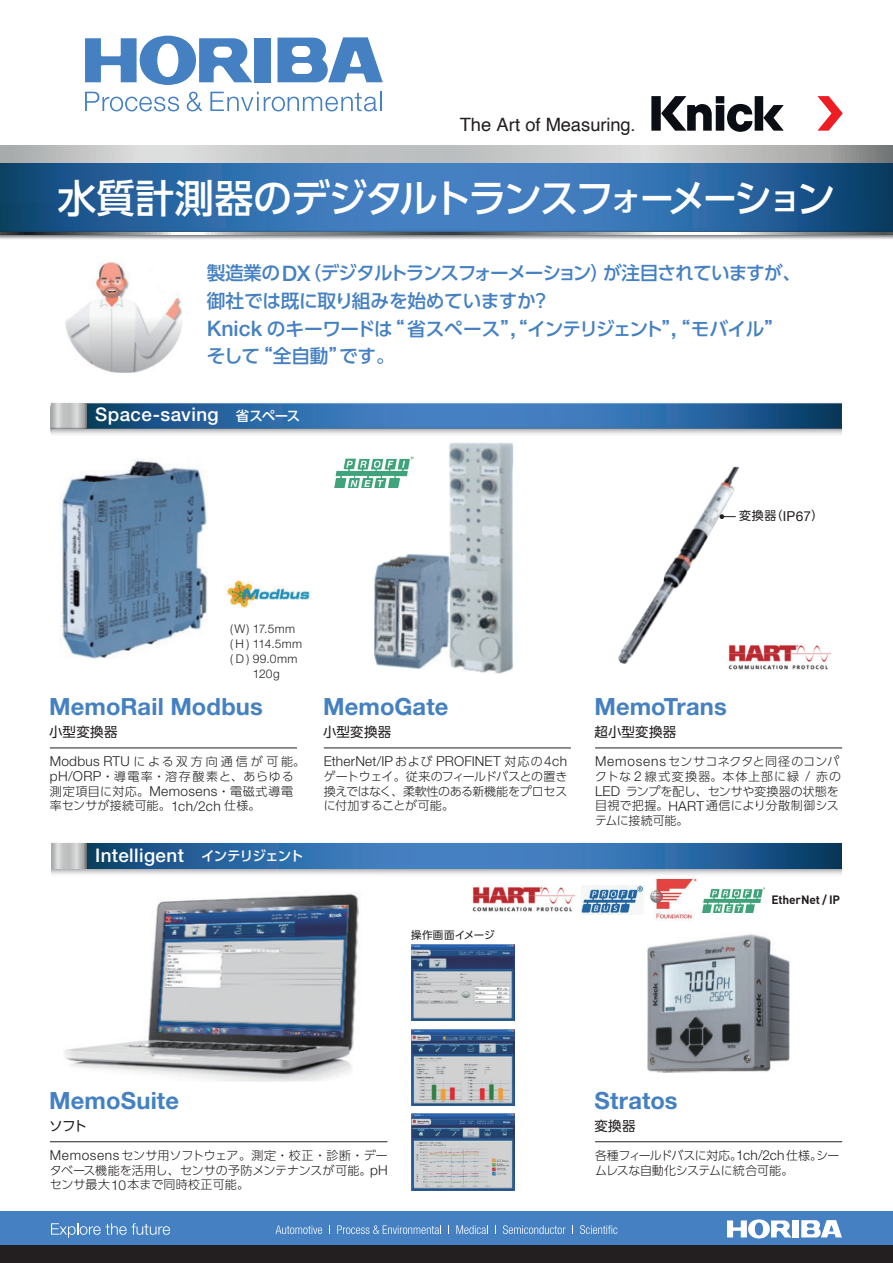
<style>
.page{position:relative;width:893px;height:1263px;background:#fff}
.page>*{position:absolute;margin:0;border:0;box-sizing:border-box;transform-origin:0 0}
.t1{font:39px "UD Shin Go Pro Medium 90 pv RKSJ H";letter-spacing:-.06em;color:#fff}
.t2{font:700 23.7px "Helvetica Neue";letter-spacing:.005em;color:#4480c2}
.t3{font:500 21.3px "Helvetica Neue";color:#4480c2}
.t4{font:18.75px/27.6px "UD Shin Go Pro Medium 90 pv RKSJ H";letter-spacing:-.04em;color:#4480c2}
.t5{font:500 18.75px "Helvetica Neue";letter-spacing:.02em;color:#fff}
.t6{font:18.3px "Helvetica";color:#231f20}
.t7{font:300 13.65px "Helvetica Neue";letter-spacing:.01em;color:#231f20}
.t8{font:13.5px "UD Shin Go Pro Regular 90 pv RKSJ H";letter-spacing:.02em;color:#231f20}
.t9{font:12px/14.9px "UD Shin Go Pro Light 90 pv RKSJ H";letter-spacing:.005em;color:#231f20;text-align:justify}
.t10{font:12px/14.9px "UD Shin Go Pro Light 90 pv RKSJ H";letter-spacing:.07em;color:#231f20}
.t11{font:12px/14.9px "UD Shin Go Pro Light 90 pv RKSJ H";letter-spacing:-.03em;color:#231f20}
.t12{font:300 12px/15px "Helvetica Neue";letter-spacing:.03em;color:#231f20;text-align:center}
.t13{font:700 12px "DIN";letter-spacing:-.01em;color:#231f20}
.t14{font:12px "UD Shin Go Pro Regular 90 pv RKSJ H";color:#231f20}
.t15{font:10.5px "UD Shin Go Pro Regular 90 pv RKSJ H";letter-spacing:.015em;color:#231f20}
.s1{font-size:33.15px}
.s2{font-family:"Helvetica Neue";font-weight:500;font-size:21.3px}
.s3{font-family:"UD Shin Go Pro Medium 90 pv RKSJ H";font-weight:400;font-size:13.5px}
.s4{font-family:"Helvetica Neue";font-size:13.65px}
.s5{font-family:"Helvetica Neue";font-weight:300;font-size:13.65px}
.s6{font-family:"UD Shin Go Pro Light 90 pv RKSJ H";font-weight:400;font-size:12px}
</style>
<div class="page">
<div style="left:0;top:1212px;width:893px;height:51px;background:#4480c2"></div>
<div style="left:0;top:1246px;width:893px;height:17px;background:#231f20"></div>
<div style="left:792px;top:1220px;width:7px;height:17px;background:#fff"></div>
<svg style="left:801px;top:1220px;width:41px;height:17px"></svg>
<svg style="left:727px;top:1219px;width:65px;height:19px"></svg>
<svg style="left:51px;top:1223px;width:119px;height:15px"></svg>
<svg style="left:276px;top:1225px;width:46px;height:9px"></svg>
<svg style="left:337px;top:1225px;width:104px;height:9px"></svg>
<svg style="left:456px;top:1225px;width:32px;height:9px"></svg>
<svg style="left:503px;top:1225px;width:63px;height:9px"></svg>
<svg style="left:580px;top:1225px;width:37px;height:9px"></svg>
<img style="left:618px;top:466px;width:121px;height:198px">
<img style="left:64px;top:893px;width:295px;height:188px">
<img style="left:225px;top:580px;width:87px;height:28px">
<img style="left:61px;top:460px;width:146px;height:199px">
<hr style="left:50px;top:1141px;width:337px;height:1px;background:#231f20">
<hr style="left:595px;top:1141px;width:247px;height:1px;background:#231f20">
<hr style="left:324px;top:748px;width:247px;height:1px;background:#231f20">
<hr style="left:595px;top:748px;width:247px;height:1px;background:#231f20">
<img style="left:650px;top:878px;width:47px;height:43px">
<img style="left:702px;top:887px;width:63px;height:25px">
<img style="left:581px;top:885px;width:63px;height:29px">
<img style="left:472px;top:887px;width:104px;height:25px">
<img style="left:728px;top:644px;width:104px;height:26px">
<svg style="left:719px;top:514px;width:17px;height:5px"></svg>
<img style="left:647px;top:934px;width:143px;height:138px">
<img style="left:411px;top:944px;width:103px;height:77px">
<img style="left:411px;top:1029px;width:103px;height:77px">
<img style="left:411px;top:1113px;width:103px;height:77px">
<img style="left:66px;top:262px;width:116px;height:110px">
<img style="left:335px;top:458px;width:38px;height:30px">
<hr style="left:50px;top:748px;width:247px;height:1px;background:#231f20">
<img style="left:373px;top:442px;width:140px;height:232px">
<svg style="left:51px;top:429px;width:791px;height:6px"></svg>
<img style="left:51px;top:403px;width:791px;height:26px">
<img style="left:96px;top:408px;width:122px;height:17px">
<img style="left:236px;top:409px;width:63px;height:13px">
<svg style="left:817px;top:96px;width:26px;height:35px"></svg>
<svg style="left:651px;top:96px;width:133px;height:36px"></svg>
<svg style="left:0;top:145px;width:893px;height:18px;background:#c1c2c2"></svg>
<svg style="left:0;top:237px;width:893px;height:2px;background:#d3d4d6"></svg>
<svg style="left:0;top:235px;width:893px;height:2px;background:#97989c"></svg>
<svg style="left:0;top:233px;width:893px;height:2px;background:#8e9090"></svg>
<svg style="left:0;top:163px;width:893px;height:39px;background:#2e6aa6"></svg>
<img style="left:0;top:232px;width:893px;height:1px">
<img style="left:0;top:202px;width:893px;height:30px">
<svg style="left:51px;top:869px;width:791px;height:6px"></svg>
<svg style="left:86px;top:843px;width:756px;height:26px;background:#2e69a4"></svg>
<svg style="left:51px;top:843px;width:35px;height:26px"></svg>
<div style="left:255px;top:38px;width:16px;height:44px;background:#4480c2"></div>
<svg style="left:277px;top:37px;width:106px;height:45px"></svg>
<svg style="left:85px;top:36px;width:167px;height:49px"></svg>
<svg style="left:85px;top:92px;width:94px;height:19px"></svg>
<svg style="left:187px;top:92px;width:15px;height:19px"></svg>
<svg style="left:210px;top:92px;width:172px;height:19px"></svg>
<h3 class="t6" style="left:460px;top:117px;width:177px">The Art of Measuring.</h3>
<h1 class="t1" style="left:57px;top:184px;width:780px">水質計測器のデジタルトランスフ<span class="s1">ォ</span>ーメーシ<span class="s1">ョ</span>ン</h1>
<h3 class="t4" style="left:207px;top:262px;width:596px">製造業の<span class="s2">DX</span>（デジタルトランスフォーメーション）が注目されていますが、御社では既に取り組みを始めていますか？<br><span class="s2">Knick</span> のキーワードは“ 省スペース”“インテリジェント”</h3>
<h3 class="t3" style="left:510px;top:316px;width:7px">,</h3>
<h3 class="t4" style="left:671px;top:317px;width:114px"><span class="s2">,</span>“モバイル”</h3>
<h3 class="t4" style="left:207px;top:345px;width:189px">そして“全自動”です。</h3>
<h3 class="t5" style="left:95px;top:404px;width:207px">Space-saving <span class="s3">省スペース</span></h3>
<p class="t14" style="left:739px;top:511px;width:86px">変換器（<span class="s4">IP67</span>）</p>
<p class="t12" style="left:230px;top:622px;width:73px">(W) 17.5mm<br>( H ) 114.5mm ( D ) 99.0mm<br>120g</p>
<h2 class="t2" style="left:323px;top:693px;width:127px">MemoGate</h2>
<h2 class="t2" style="left:49px;top:693px;width:215px">MemoRail Modbus</h2>
<p class="t8" style="left:49px;top:726px;width:70px">小型変換器</p>
<p class="t8" style="left:323px;top:726px;width:70px">小型変換器</p>
<p class="t8" style="left:594px;top:726px;width:83px">超小型変換器</p>
<h2 class="t2" style="left:594px;top:693px;width:134px">MemoTrans</h2>
<p class="t10" style="left:50px;top:755px;width:257px"><span class="s5">Modbus RTU</span> による双方向通信が可能。<span class="s5">pH/ORP</span>・導電率・溶存酸素と、あらゆる測定項目に対応。<span class="s5">Memosens</span>・電磁式導電率センサが接続可能。<span class="s5">1ch/2ch</span> 仕様。</p>
<h3 class="t5" style="left:95px;top:844px;width:210px">Intelligent <span class="s3">インテリジェント</span></h3>
<p class="t7" style="left:324px;top:756px;width:245px">EtherNet/IP<span class="s6">および</span> PROFINET <span class="s6">対応の</span>4ch</p>
<p class="t9" style="left:324px;top:770px;width:245px">ゲートウェイ。従来のフィールドバスとの置き換えではなく、柔軟性のある新機能をプロセスに付加することが可能。</p>
<p class="t15" style="left:411px;top:931px;width:85px">操作画面イメージ</p>
<p class="t9" style="left:595px;top:755px;width:248px;text-align:left"><span class="s5">Memosens</span> センサコネクタと同径のコンパクトな <span class="s5">2</span> 線式変換器。本体上部に緑 <span class="s5">/</span> 赤の<br><span class="s5">LED</span> ランプを配し、センサや変換器の状態を目視で把握。<span class="s5">HART</span>通信により分散制御システムに接続可能。</p>
<p class="t13" style="left:771px;top:891px;width:70px">EtherNet / IP</p>
<h2 class="t2" style="left:49px;top:1087px;width:131px">MemoSuite</h2>
<h2 class="t2" style="left:594px;top:1087px;width:85px">Stratos</h2>
<p class="t8" style="left:49px;top:1121px;width:39px">ソフト</p>
<p class="t8" style="left:594px;top:1121px;width:43px">変換器</p>
<p class="t9" style="left:50px;top:1149px;width:339px"><span class="s5">Memosens</span>センサ用ソフトウェア。測定・校正・診断・データベース機能を活用し、センサの予防メンテナンスが可能。<span class="s5">pH</span>センサ最大<span class="s5">10</span>本まで同時校正可能。</p>
<p class="t11" style="left:595px;top:1149px;width:246px">各種フィールドバスに対応。<span class="s5">1ch/2ch</span> 仕様。シームレスな自動化システムに統合可能。</p>
</div>
